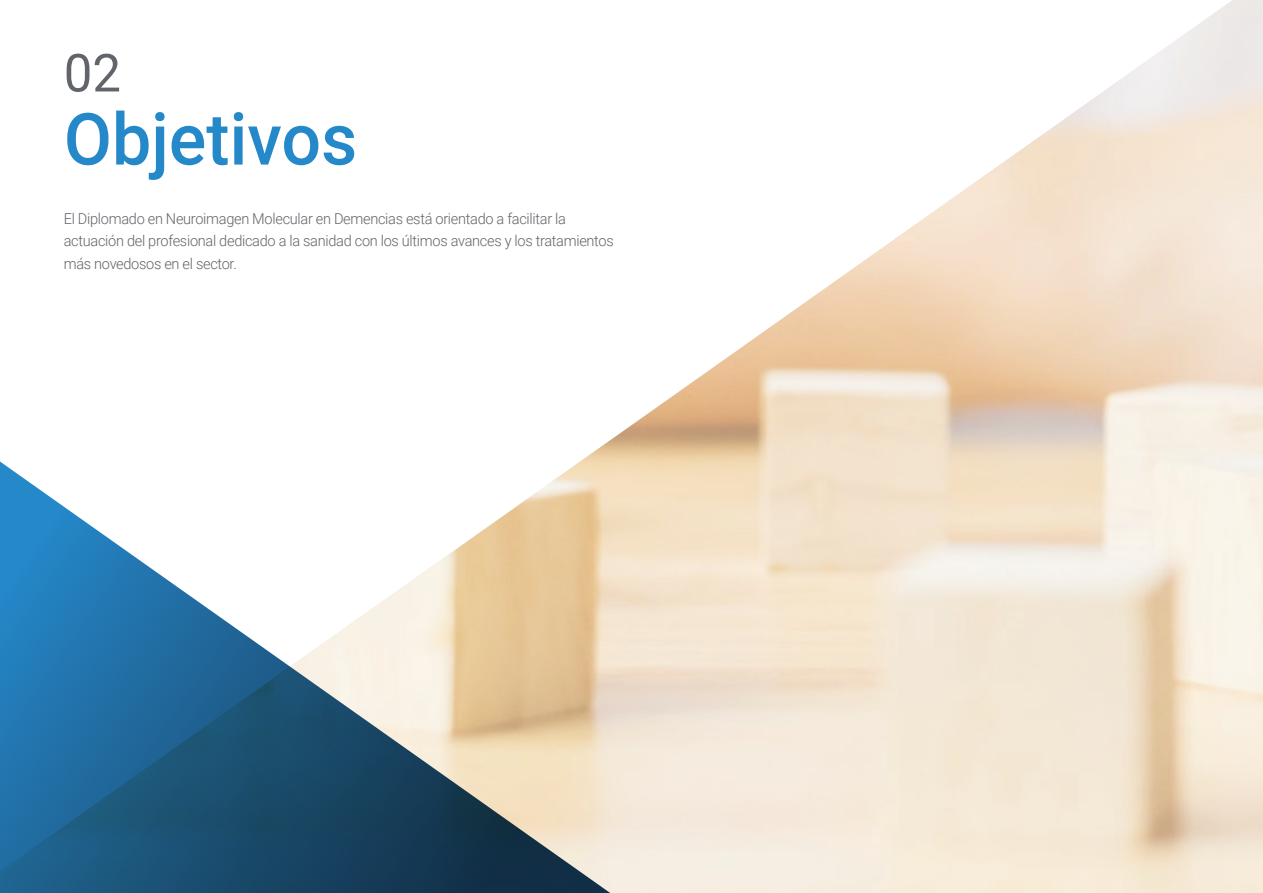
<style>
.page{position:relative;width:1263px;height:893px;background:#fff}
.page>*{position:absolute;margin:0;border:0;box-sizing:border-box;transform-origin:0 0}
.t1{font:500 72px "Roboto";color:#2488c9}
.t2{font:52.5px "Roboto";color:#61646a}
.t3{font:300 15px/22.5px "Roboto";letter-spacing:-.02em;color:#61646a}
</style>
<div class="page">
<svg style="left:0;top:446px;width:640px;height:447px"></svg>
<h2 class="t2" style="left:64px;top:36px;width:59px">02</h2>
<h1 class="t1" style="left:64px;top:89px;width:295px">Objetivos</h1>
<p class="t3" style="left:64px;top:207px;width:551px">El Diplomado en Neuroimagen Molecular en Demencias está orientado a facilitar la actuación del profesional dedicado a la sanidad con los últimos avances y los tratamientos más novedosos en el sector.</p>
</div>
